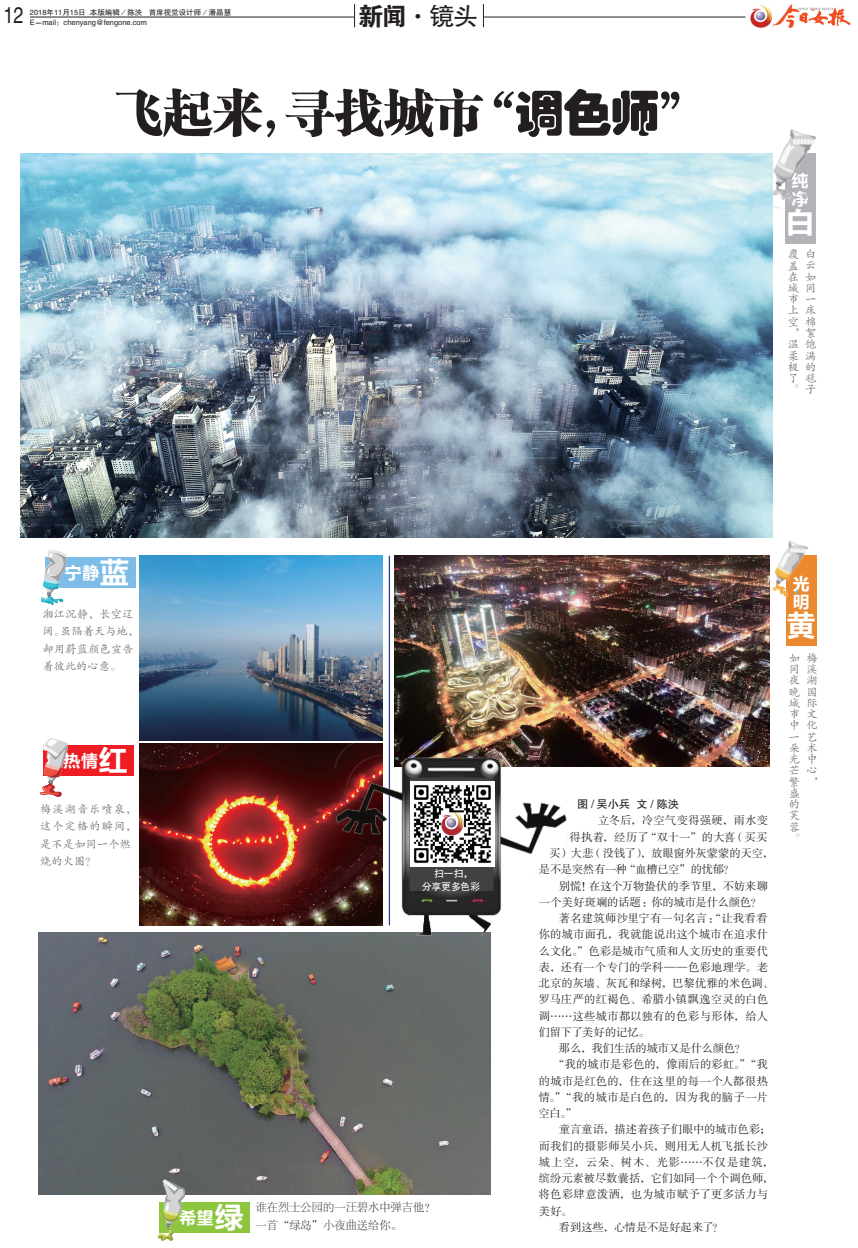
<style>
.page{position:relative;width:858px;height:1248px;background:#fff}
.page>*{position:absolute;margin:0;border:0;box-sizing:border-box;transform-origin:0 0}
.t1{font:50px "FZCSK GBK1 0";letter-spacing:-.005em;color:#231f20}
.t2{font:30px "FZLTCHJW GB1 0";color:#fff}
.t3{font:25px "FZHTJW GB1 0";color:#231f20}
.t4{font:22.62px "FZHTJW GB1 0";color:#231f20;scale:.8 1}
.t5{font:17.5px/17.5px "FZLTCHJW GB1 0";color:#fff}
.t6{font:11.25px "FZSSJW GB1 0";letter-spacing:.01em;color:#231f20}
.t7{font:11.25px/11.2px "FZKTJW GB1 0";letter-spacing:.01em;color:#6c6d70}
.t8{font:11.25px "FZSSJW GB1 0";letter-spacing:.03em;color:#231f20}
.t9{font:11.25px "FZSSJW GB1 0";letter-spacing:-.01em;color:#231f20}
.t10{font:11.25px/17.5px "FZSYJW GB1 0";color:#231f20}
.t11{font:11.25px/17.5px "FZKTJW GB1 0";letter-spacing:.095em;color:#6c6d70}
.t12{font:11.25px "FZSSJW GB1 0";letter-spacing:.095em;color:#231f20}
.t13{font:11.25px "FZSSJW GB1 0";letter-spacing:-.02em;color:#231f20}
.t14{font:11.25px "FZSSJW GB1 0";letter-spacing:-.015em;color:#231f20}
.t15{font:11.25px "FZHTJW GB1 0";color:#231f20}
.t16{font:10px/12.5px "FZHTJW GB1 0";letter-spacing:-.02em;color:#fff;text-align:center}
.t17{font:7.5px/10px "FZHTJW GB1 0";color:#231f20}
.s1{font-family:"FZDHTJW GB1 0"}
.s2{font-family:"FZHPJW GB1 0"}
.s3{font-size:30px}
</style>
<div class="page">
<hr style="left:30px;top:17px;width:715px;height:1px;background:#231f20">
<div style="left:354px;top:4px;width:129px;height:25px;background:#fff"></div>
<svg style="left:354px;top:4px;width:1px;height:23px"></svg>
<svg style="left:483px;top:4px;width:1px;height:23px"></svg>
<hr style="left:389px;top:555px;width:1px;height:370px;background:#253f8e">
<img style="left:139px;top:555px;width:244px;height:186px">
<img style="left:20px;top:153px;width:752px;height:384px">
<img style="left:139px;top:743px;width:174px;height:181px">
<img style="left:38px;top:932px;width:453px;height:262px">
<img style="left:751px;top:5px;width:99px;height:23px">
<img style="left:395px;top:555px;width:374px;height:211px">
<div style="left:785px;top:153px;width:30px;height:90px;background:#b2b3b7"></div>
<div style="left:45px;top:557px;width:90px;height:30px;background:#7dbce7"></div>
<div style="left:786px;top:555px;width:30px;height:90px;background:#ea892f"></div>
<img style="left:41px;top:550px;width:38px;height:56px">
<div style="left:44px;top:745px;width:90px;height:30px;background:#ee1d23"></div>
<img style="left:40px;top:738px;width:27px;height:59px">
<div style="left:160px;top:1202px;width:90px;height:30px;background:#8bc63e"></div>
<img style="left:158px;top:1172px;width:26px;height:69px">
<img style="left:764px;top:526px;width:44px;height:77px">
<img style="left:762px;top:129px;width:54px;height:85px">
<img style="left:313px;top:736px;width:271px;height:212px">
<img style="left:410px;top:781px;width:84px;height:85px">
<h3 class="t4" style="left:4px;top:3px;width:27px">12</h3>
<p class="t17" style="left:30px;top:7px;width:203px">2018年11月15日 本版编辑／陈泱 首席视觉设计师／潘晶慧<br>E－mail：chenyang@fengone.com</p>
<h3 class="t3" style="left:358px;top:3px;width:121px"><span class="s1">新闻</span>·镜头</h3>
<h1 class="t1" style="left:114px;top:84px;width:594px">飞起来，寻找城市“<span class="s2">调色师</span>”</h1>
<h3 class="t5" style="left:791px;top:173px;width:18px">纯净</h3>
<h2 class="t2" style="left:785px;top:206px;width:28px">白</h2>
<p class="t7" style="left:787px;top:249px;width:13px">覆盖在城市上空，温柔极了。</p>
<p class="t7" style="left:805px;top:249px;width:13px">白云如同一床棉絮饱满的毯子</p>
<h3 class="t5" style="left:65px;top:564px;width:67px">宁静<span class="s3">蓝</span></h3>
<p class="t7" style="left:43px;top:605px;width:98px;line-height:17.5px">湘江沉静，长空辽阔。虽隔着天与地，却用蔚蓝颜色宣告着彼此的心意。</p>
<h3 class="t5" style="left:63px;top:752px;width:67px">热情<span class="s3">红</span></h3>
<p class="t11" style="left:40px;top:800px;width:98px">梅溪湖音乐喷泉，这个定格的瞬间，是不是如同一个燃烧的火圈？</p>
<p class="t16" style="left:422px;top:867px;width:60px">扫一扫，<br>分享更多色彩</p>
<h3 class="t5" style="left:179px;top:1208px;width:67px">希望<span class="s3">绿</span></h3>
<p class="t10" style="left:255px;top:1198px;width:181px">谁在烈士公园的一汪碧水中弹吉他？一首“绿岛”小夜曲送给你。</p>
<p class="t15" style="left:577px;top:798px;width:104px">图/吴小兵 文/陈泱</p>
<p class="t6" style="left:598px;top:814px;width:171px">立冬后，冷空气变得强硬，雨水变</p>
<p class="t6" style="left:569px;top:831px;width:200px">得执着，经历了“双十一”的大喜（买买</p>
<p class="t6" style="left:549px;top:847px;width:225px">买）大悲（没钱了），放眼窗外灰蒙蒙的天空，</p>
<p class="t13" style="left:539px;top:863px;width:197px">是不是突然有一种“血槽已空”的忧郁？</p>
<p class="t6" style="left:559px;top:879px;width:210px">别慌！在这个万物蛰伏的季节里，不妨来聊</p>
<p class="t6" style="left:539px;top:896px;width:224px">一个美好斑斓的话题：你的城市是什么颜色？</p>
<p class="t6" style="left:559px;top:912px;width:210px">著名建筑师沙里宁有一句名言：“让我看看</p>
<p class="t8" style="left:539px;top:928px;width:230px">你的城市面孔，我就能说出这个城市在追求什</p>
<p class="t9" style="left:539px;top:944px;width:230px">么文化。”色彩是城市气质和人文历史的重要代</p>
<p class="t6" style="left:539px;top:961px;width:230px">表，还有一个专门的学科——色彩地理学。老</p>
<p class="t6" style="left:539px;top:977px;width:236px">北京的灰墙、灰瓦和绿树，巴黎优雅的米色调、</p>
<p class="t6" style="left:539px;top:993px;width:230px">罗马庄严的红褐色、希腊小镇飘逸空灵的白色</p>
<p class="t6" style="left:539px;top:1009px;width:230px">调……这些城市都以独有的色彩与形体，给人</p>
<p class="t9" style="left:539px;top:1026px;width:112px">们留下了美好的记忆。</p>
<p class="t14" style="left:559px;top:1042px;width:188px">那么，我们生活的城市又是什么颜色？</p>
<p class="t6" style="left:553px;top:1058px;width:216px">“我的城市是彩色的，像雨后的彩虹。”“我</p>
<p class="t8" style="left:539px;top:1074px;width:230px">的城市是红色的，住在这里的每一个人都很热</p>
<p class="t8" style="left:539px;top:1091px;width:230px">情。”“我的城市是白色的，因为我的脑子一片</p>
<p class="t6" style="left:539px;top:1107px;width:40px">空白。”</p>
<p class="t6" style="left:559px;top:1123px;width:213px">童言童语，描述着孩子们眼中的城市色彩；</p>
<p class="t6" style="left:539px;top:1139px;width:230px">而我们的摄影师吴小兵，则用无人机飞抵长沙</p>
<p class="t12" style="left:539px;top:1156px;width:236px">城上空，云朵、树木、光影……不仅是建筑，</p>
<p class="t6" style="left:539px;top:1172px;width:236px">缤纷元素被尽数囊括，它们如同一个个调色师，</p>
<p class="t6" style="left:539px;top:1188px;width:230px">将色彩肆意泼洒，也为城市赋予了更多活力与</p>
<p class="t6" style="left:539px;top:1204px;width:34px">美好。</p>
<p class="t9" style="left:559px;top:1221px;width:166px">看到这些，心情是不是好起来了？</p>
<h3 class="t5" style="left:792px;top:575px;width:18px">光明</h3>
<h2 class="t2" style="left:786px;top:608px;width:30px">黄</h2>
<p class="t7" style="left:788px;top:652px;width:13px">如同夜晚城市中一朵光芒繁盛的芙蓉。</p>
<p class="t7" style="left:806px;top:652px;width:13px">梅溪湖国际文化艺术中心，</p>
</div>
